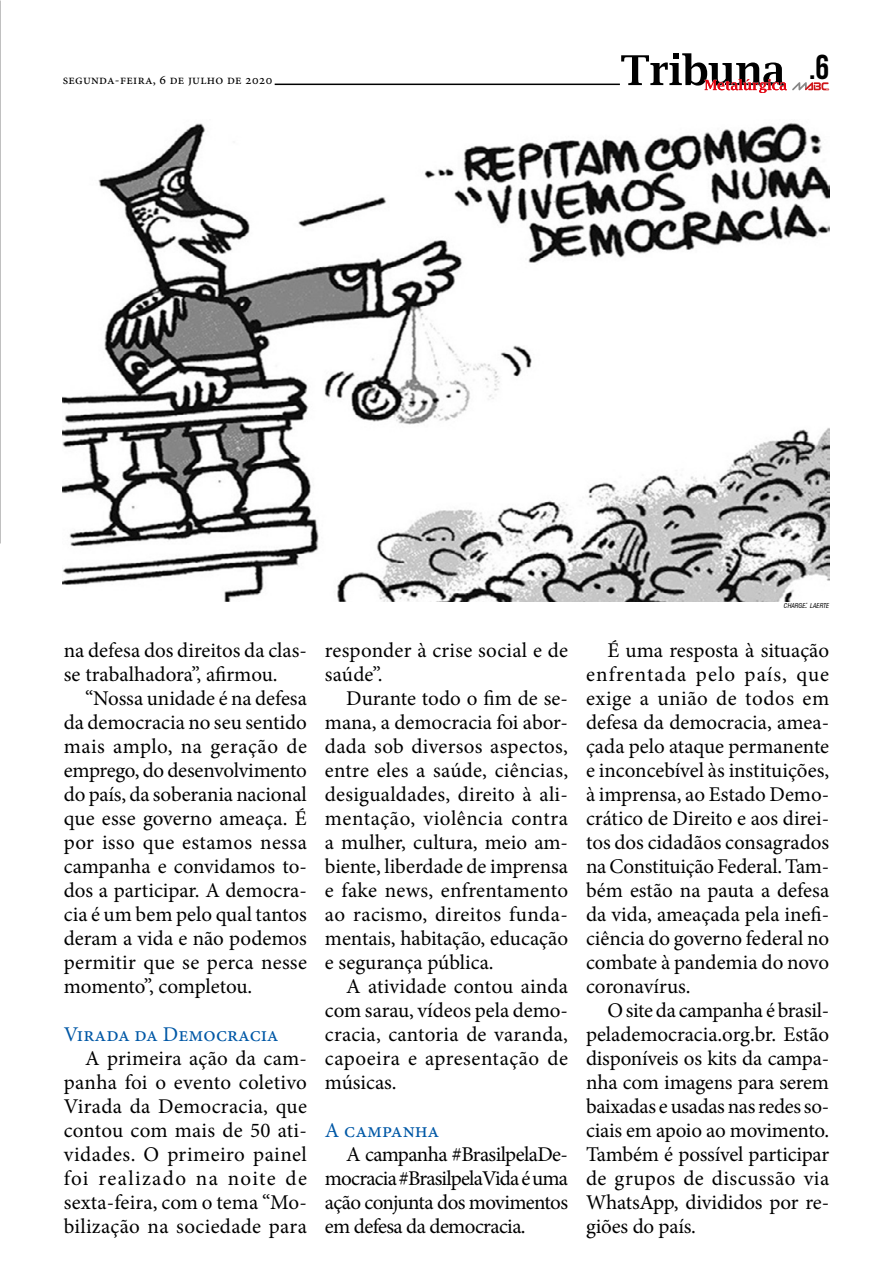
<style>
.page{position:relative;width:893px;height:1276px;background:#fff}
.page>*{position:absolute;margin:0;border:0;box-sizing:border-box;transform-origin:0 0}
.t1{font:34.5px "Bebas Neue";color:#000}
.t2{font:21px/24px "Minion Pro";color:#000;text-align:justify}
.t3{font:21px "Minion Pro";color:#0058a6}
.t4{font:13.5px "Minion Pro";letter-spacing:.02em;color:#000}
.t5{font:italic condensed 6.6px "Swiss 721 BT";color:#000}
.s1{font-size:9.3px}
</style>
<div class="page">
<img style="left:0;top:94px;width:1px;height:356px">
<img style="left:63px;top:123px;width:766px;height:478px">
<svg style="left:621px;top:53px;width:208px;height:40px"></svg>
<hr style="left:275px;top:84px;width:345px;height:1px;background:#000">
<p class="t4" style="left:63px;top:71px;width:211px">segunda-feira, 6 de julho de 2020</p>
<h1 class="t1" style="left:809px;top:48px;width:22px">.6</h1>
<p class="t2" style="left:64px;top:638px;width:245px">na defesa dos direitos da clas&shy;se trabalhadora”, afirmou.</p>
<p class="t2" style="left:64px;top:686px;width:245px;text-indent:21px">“Nossa unidade é na defesa da democracia no seu sentido mais amplo, na geração de emprego, do desenvolvimento do país, da soberania nacional que esse governo ameaça. É por isso que estamos nessa campanha e convidamos to&shy;dos a participar. A democra&shy;cia é um bem pelo qual tantos deram a vida e não podemos permitir que se perca nesse momento”, completou.</p>
<p class="t3" style="left:64px;top:1020px;width:217px">Virada da Democracia</p>
<p class="t2" style="left:64px;top:1046px;width:245px;text-indent:21px">A primeira ação da cam&shy;panha foi o evento coletivo Virada da Democracia, que contou com mais de 50 ati&shy;vidades. O primeiro painel foi realizado na noite de sexta-feira, com o tema “Mo&shy;bilização na sociedade para</p>
<p class="t2" style="left:325px;top:638px;width:245px">responder à crise social e de saúde”.</p>
<p class="t2" style="left:325px;top:686px;width:245px;text-indent:21px">Durante todo o fim de se&shy;mana, a democracia foi abor&shy;dada sob diversos aspectos, entre eles a saúde, ciências, desigualdades, direito à ali&shy;mentação, violência contra a mulher, cultura, meio am&shy;biente, liberdade de imprensa e fake news, enfrentamento ao racismo, direitos funda&shy;mentais, habitação, educação e segurança pública.</p>
<p class="t2" style="left:325px;top:974px;width:245px;text-indent:21px">A atividade contou ainda com sarau, vídeos pela demo&shy;cracia, cantoria de varanda, capoeira e apresentação de músicas.</p>
<p class="t3" style="left:325px;top:1116px;width:116px">A campanha</p>
<p class="t2" style="left:325px;top:1142px;width:245px;text-indent:21px">A campanha #BrasilpelaDe&shy;mocracia #BrasilpelaVida é uma ação conjunta dos movimentos em defesa da democracia.</p>
<p class="t5" style="left:784px;top:602px;width:47px">CHARGE<span class="s1">:</span> LAERTE</p>
<p class="t2" style="left:586px;top:638px;width:245px;text-indent:21px">É uma resposta à situação enfrentada pelo país, que exige a união de todos em defesa da democracia, amea&shy;çada pelo ataque permanente e inconcebível às instituições, à imprensa, ao Estado Demo&shy;crático de Direito e aos direi&shy;tos dos cidadãos consagrados na Constituição Federal. Tam&shy;bém estão na pauta a defesa da vida, ameaçada pela inefi&shy;ciência do governo federal no combate à pandemia do novo coronavírus.</p>
<p class="t2" style="left:586px;top:998px;width:245px;text-indent:21px">O site da campanha é brasil&shy;pelademocracia.org.br. Estão disponíveis os kits da campa&shy;nha com imagens para serem baixadas e usadas nas redes so&shy;ciais em apoio ao movimento.<br>Também é possível participar de grupos de discussão via WhatsApp, divididos por re&shy;giões do país.</p>
</div>
